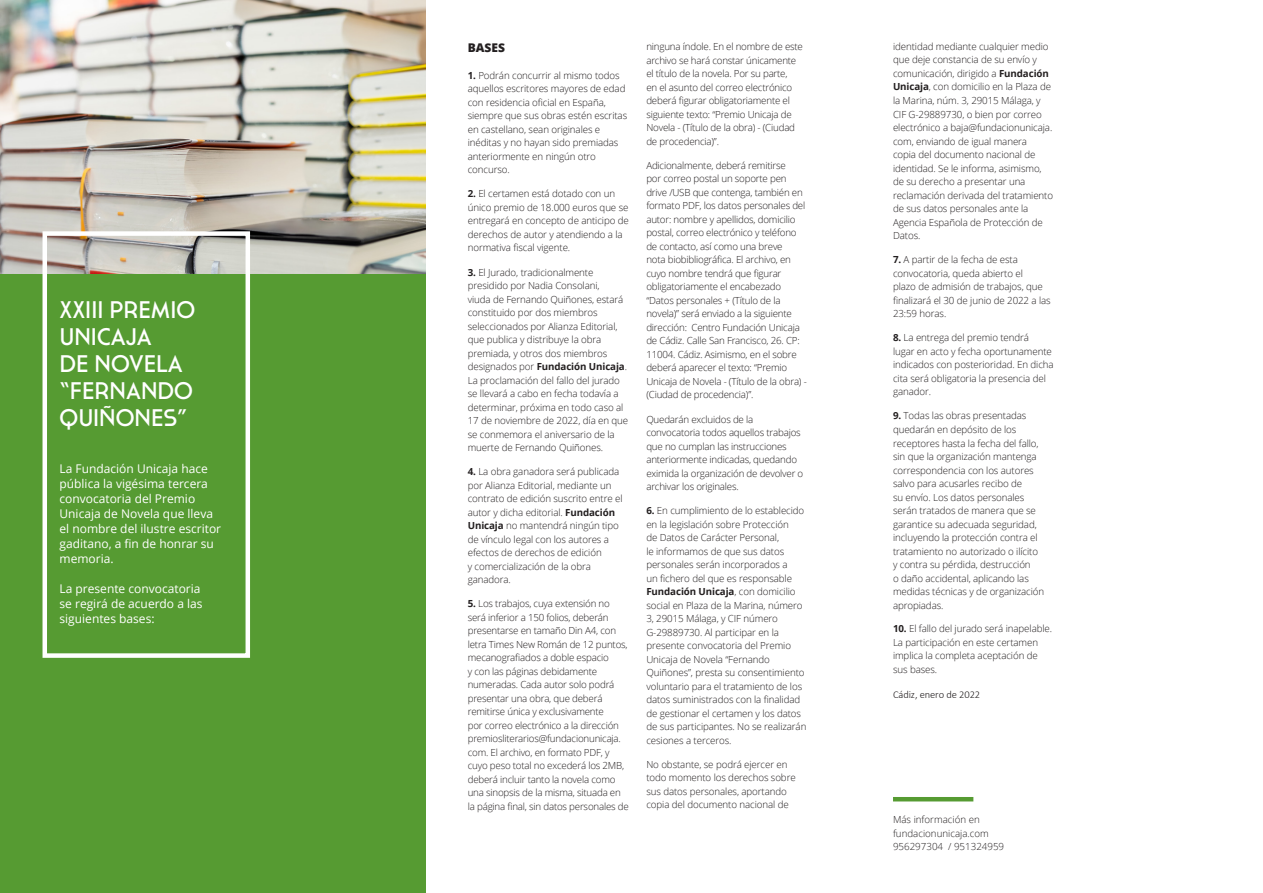
<style>
.page{position:relative;width:1263px;height:893px;background:#fff}
.page>*{position:absolute;margin:0;border:0;box-sizing:border-box;transform-origin:0 0}
.Nombre{font:24px/27px "Cassannet Plus";color:#fff}
.Fecha_y_lugar{font:12px/15px "Open Sans";color:#fff}
.Título_negrita{font:800 12px "Open Sans";color:#231f20}
.Título_negrita-2{font:300 10.5px "Calibri";letter-spacing:-.01em;color:#231f20}
.Título_negrita-3{font:300 9.75px/13.5px "Open Sans";letter-spacing:-.01em;color:#231f20}
.Cuerpo_de_texto{font:300 9.75px "Open Sans";color:#231f20}
.s1{font-weight:700}
</style>
<div class="page">
<div style="left:0;top:0;width:425px;height:893px;background:#569b32"></div>
<img style="left:0;top:0;width:425px;height:273px">
<div style="left:43px;top:231px;width:207px;height:427px;border:4px solid #fff"></div>
<hr style="left:893px;top:797px;width:80px;height:4px;background:#569b32">
<p class="Nombre" style="left:60px;top:296px;width:137px">XXIII PREMIO<br>UNICAJA<br>DE NOVELA “FERNANDO<br>QUIÑONES”</p>
<p class="Fecha_y_lugar" style="left:60px;top:461px;width:163px">La Fundación Unicaja hace pública la vigésima tercera convocatoria del Premio<br>Unicaja de Novela que lleva el nombre del ilustre escritor gaditano, a fin de honrar su memoria.</p>
<p class="Fecha_y_lugar" style="left:60px;top:581px;width:145px">La presente convocatoria se regirá de acuerdo a las siguientes bases:</p>
<p class="Título_negrita" style="left:468px;top:38px;width:39px">BASES</p>
<p class="Título_negrita-3" style="left:468px;top:68px;width:161px"><span class="s1">1.</span> Podrán concurrir al mismo todos aquellos escritores mayores de edad con residencia oficial en España, siempre que sus obras estén escritas en castellano, sean originales e inéditas y no hayan sido premiadas anteriormente en ningún otro concurso.</p>
<p class="Título_negrita-3" style="left:468px;top:187px;width:163px"><span class="s1">2.</span> El certamen está dotado con un único premio de 18.000 euros que se entregará en concepto de anticipo de derechos de autor y atendiendo a la normativa fiscal vigente.</p>
<p class="Título_negrita-3" style="left:468px;top:265px;width:162px"><span class="s1">3.</span> El Jurado, tradicionalmente presidido por Nadia Consolani,<br>viuda de Fernando Quiñones, estará constituido por dos miembros seleccionados por Alianza Editorial, que publica y distribuye la obra premiada, y otros dos miembros designados por <span class="s1">Fundación Unicaja</span>.<br>La proclamación del fallo del jurado se llevará a cabo en fecha todavía a determinar, próxima en todo caso al 17 de noviembre de 2022, día en que se conmemora el aniversario de la muerte de Fernando Quiñones.</p>
<p class="Título_negrita-3" style="left:468px;top:465px;width:156px"><span class="s1">4.</span> La obra ganadora será publicada por Alianza Editorial, mediante un contrato de edición suscrito entre el autor y dicha editorial. <span class="s1">Fundación<br>Unicaja</span> no mantendrá ningún tipo de vínculo legal con los autores a efectos de derechos de edición<br>y comercialización de la obra ganadora.</p>
<p class="Título_negrita-3" style="left:468px;top:597px;width:163px"><span class="s1">5.</span> Los trabajos, cuya extensión no será inferior a 150 folios, deberán presentarse en tamaño Din A4, con letra Times New Román de 12 puntos, mecanografiados a doble espacio<br>y con las páginas debidamente numeradas. Cada autor solo podrá presentar una obra, que deberá remitirse única y exclusivamente<br>por correo electrónico a la dirección premiosliterarios@fundacionunicaja. com. El archivo, en formato PDF, y cuyo peso total no excederá los 2MB, deberá incluir tanto la novela como una sinopsis de la misma, situada en la página final, sin datos personales de</p>
<p class="Título_negrita-3" style="left:646px;top:40px;width:158px">ninguna índole. En el nombre de este archivo se hará constar únicamente el título de la novela. Por su parte,<br>en el asunto del correo electrónico deberá figurar obligatoriamente el siguiente texto: “Premio Unicaja de Novela - (Título de la obra) - (Ciudad de procedencia)”.</p>
<p class="Título_negrita-3" style="left:646px;top:158px;width:162px">Adicionalmente, deberá remitirse<br>por correo postal un soporte pen drive /USB que contenga, también en formato PDF, los datos personales del autor: nombre y apellidos, domicilio postal, correo electrónico y teléfono de contacto, así como una breve<br>nota biobibliográfica. El archivo, en cuyo nombre tendrá que figurar obligatoriamente el encabezado “Datos personales + (Título de la novela)” será enviado a la siguiente dirección: Centro Fundación Unicaja de Cádiz. Calle San Francisco, 26. CP:<br>11004. Cádiz. Asimismo, en el sobre deberá aparecer el texto: “Premio Unicaja de Novela - (Título de la obra) - (Ciudad de procedencia)”.</p>
<p class="Título_negrita-3" style="left:646px;top:412px;width:158px">Quedarán excluidos de la convocatoria todos aquellos trabajos que no cumplan las instrucciones anteriormente indicadas, quedando eximida la organización de devolver o archivar los originales.</p>
<p class="Título_negrita-3" style="left:646px;top:504px;width:162px"><span class="s1">6.</span> En cumplimiento de lo establecido en la legislación sobre Protección<br>de Datos de Carácter Personal,<br>le informamos de que sus datos personales serán incorporados a<br>un fichero del que es responsable <span class="s1">Fundación Unicaja</span>, con domicilio social en Plaza de la Marina, número 3, 29015 Málaga, y CIF número G-29889730. Al participar en la presente convocatoria del Premio Unicaja de Novela “Fernando Quiñones”, presta su consentimiento voluntario para el tratamiento de los datos suministrados con la finalidad de gestionar el certamen y los datos de sus participantes. No se realizarán cesiones a terceros.</p>
<p class="Título_negrita-3" style="left:646px;top:757px;width:151px">No obstante, se podrá ejercer en todo momento los derechos sobre sus datos personales, aportando copia del documento nacional de</p>
<p class="Título_negrita-3" style="left:893px;top:40px;width:162px">identidad mediante cualquier medio que deje constancia de su envío y comunicación, dirigido a <span class="s1">Fundación<br>Unicaja</span>, con domicilio en la Plaza de la Marina, núm. 3, 29015 Málaga, y<br>CIF G-29889730, o bien por correo electrónico a baja@fundacionunicaja. com, enviando de igual manera<br>copia del documento nacional de identidad. Se le informa, asimismo, de su derecho a presentar una reclamación derivada del tratamiento de sus datos personales ante la<br>Agencia Española de Protección de<br>Datos.</p>
<p class="Título_negrita-3" style="left:893px;top:253px;width:159px"><span class="s1">7.</span> A partir de la fecha de esta convocatoria, queda abierto el<br>plazo de admisión de trabajos, que finalizará el 30 de junio de 2022 a las<br>23:59 horas.</p>
<p class="Título_negrita-3" style="left:893px;top:331px;width:162px"><span class="s1">8.</span> La entrega del premio tendrá<br>lugar en acto y fecha oportunamente indicados con posterioridad. En dicha cita será obligatoria la presencia del ganador.</p>
<p class="Título_negrita-3" style="left:893px;top:409px;width:153px"><span class="s1">9.</span> Todas las obras presentadas quedarán en depósito de los receptores hasta la fecha del fallo, sin que la organización mantenga correspondencia con los autores salvo para acusarles recibo de<br>su envío. Los datos personales serán tratados de manera que se garantice su adecuada seguridad, incluyendo la protección contra el tratamiento no autorizado o ilícito y contra su pérdida, destrucción<br>o daño accidental, aplicando las medidas técnicas y de organización apropiadas.</p>
<p class="Título_negrita-3" style="left:893px;top:622px;width:161px"><span class="s1">10.</span> El fallo del jurado será inapelable.<br>La participación en este certamen implica la completa aceptación de sus bases.</p>
<p class="Título_negrita-2" style="left:893px;top:688px;width:89px">Cádiz, enero de 2022</p>
<p class="Cuerpo_de_texto" style="left:893px;top:813px;width:88px">Más información en</p>
<p class="Cuerpo_de_texto" style="left:893px;top:827px;width:97px">fundacionunicaja.com</p>
<p class="Cuerpo_de_texto" style="left:893px;top:840px;width:113px">956297304 / 951324959</p>
</div>
